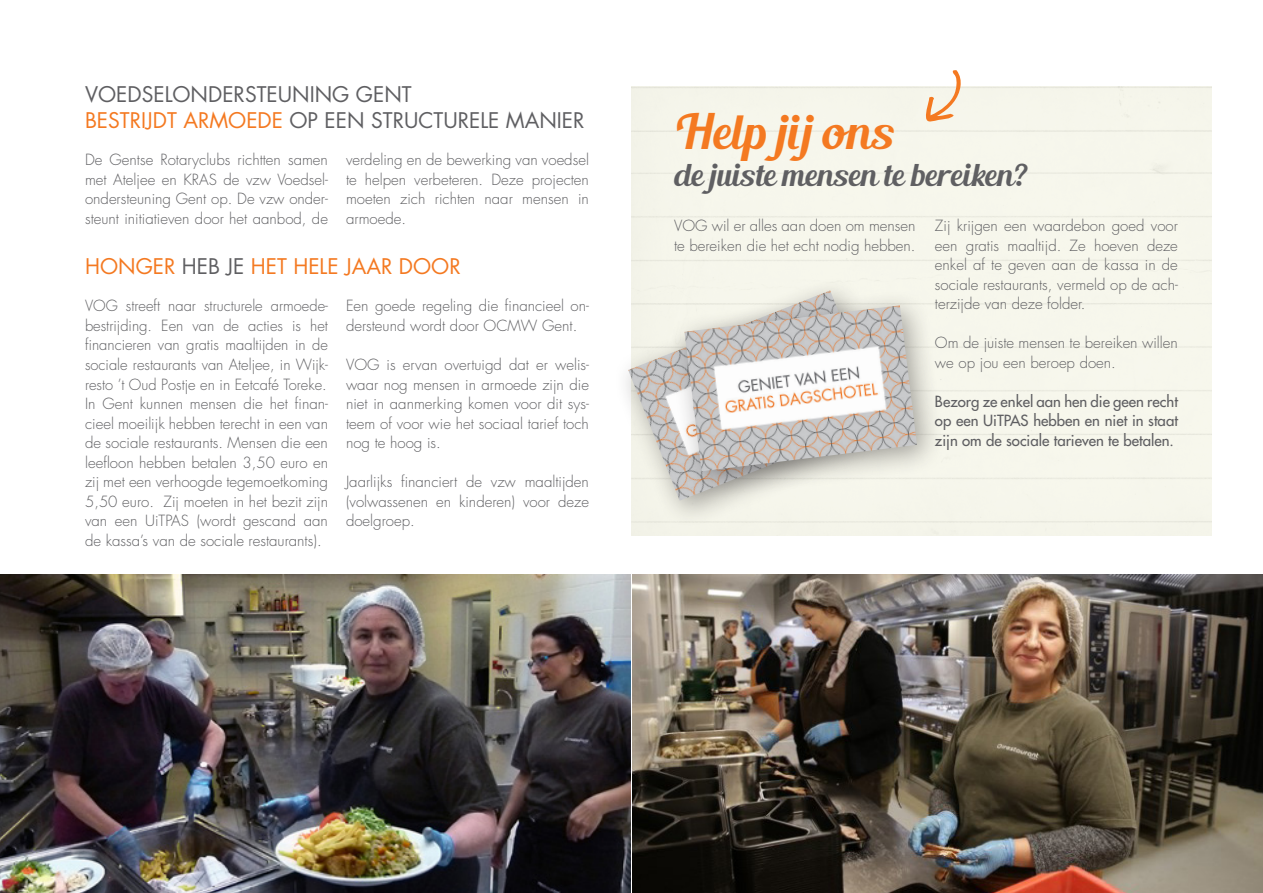
<style>
.page{position:relative;width:1263px;height:893px;background:#fff}
.page>*{position:absolute;margin:0;border:0;box-sizing:border-box;transform-origin:0 0}
.titels{font:48px "Blenda Script";color:#f47921}
.titels-2{font:31.5px "Blenda Script";color:#5f5f62}
.titels-3{font:21px "Futura Std";color:#5f5f62}
.titels-4{font:21px "Futura Std";color:#f47921}
.alinea{font:300 15px/19.5px "Futura Std";color:#5f5f62;text-align:justify}
.alinea-2{font:500 15px/19.5px "Futura Std";color:#5f5f62;text-align:justify}
.s1{color:#f47921}
.s2{color:#5f5f62}
</style>
<div class="page">
<img style="left:0;top:574px;width:1263px;height:319px">
<div style="left:613px;top:275px;width:296px;height:253px;background:#231f20;opacity:.4"></div>
<img style="left:628px;top:290px;width:254px;height:211px">
<div style="left:668px;top:289px;width:277px;height:211px;background:#231f20;opacity:.4"></div>
<img style="left:684px;top:305px;width:233px;height:166px">
<svg style="left:925px;top:70px;width:36px;height:54px"></svg>
<p class="titels-3" style="left:85px;top:81px;width:328px">VOEDSELONDERSTEUNING GENT</p>
<p class="titels-3" style="left:85px;top:106px;width:501px"><span class="s1">BESTRIJDT ARMOEDE</span> OP EEN STRUCTURELE MANIER</p>
<p class="alinea" style="left:85px;top:150px;width:244px">De Gentse Rotaryclubs richtten samen met Ateljee en KRAS de vzw Voedsel&shy;ondersteuning Gent op. De vzw onder&shy;steunt initiatieven door het aanbod, de</p>
<p class="alinea" style="left:346px;top:150px;width:244px">verdeling en de bewerking van voedsel te helpen verbeteren. Deze projecten moeten zich richten naar mensen in armoede.</p>
<p class="titels-4" style="left:85px;top:253px;width:377px">HONGER <span class="s2">HEB JE</span> HET HELE JAAR DOOR</p>
<p class="alinea" style="left:85px;top:297px;width:244px">VOG streeft naar structurele armoede&shy;bestrijding. Een van de acties is het financieren van gratis maaltijden in de sociale restaurants van Ateljee, in Wijk&shy;resto ’t Oud Postje en in Eetcafé Toreke.</p>
<p class="alinea" style="left:85px;top:394px;width:244px">In Gent kunnen mensen die het finan&shy;cieel moeilijk hebben terecht in een van de sociale restaurants. Mensen die een leefloon hebben betalen 3,50 euro en zij met een verhoogde tegemoetkoming 5,50 euro. Zij moeten in het bezit zijn van een UiTPAS (wordt gescand aan de kassa’s van de sociale restaurants).</p>
<p class="alinea" style="left:346px;top:297px;width:244px">Een goede regeling die financieel on&shy;dersteund wordt door OCMW Gent.</p>
<p class="alinea" style="left:346px;top:355px;width:244px">VOG is ervan overtuigd dat er welis&shy;waar nog mensen in armoede zijn die niet in aanmerking komen voor dit sys&shy;teem of voor wie het sociaal tarief toch nog te hoog is.</p>
<p class="alinea" style="left:346px;top:472px;width:244px">Jaarlijks financiert de vzw maaltijden (volwassenen en kinderen) voor deze doelgroep.</p>
<p class="titels" style="left:674px;top:101px;width:220px">Help jij ons</p>
<p class="titels-2" style="left:674px;top:155px;width:354px">de juiste mensen te bereiken?</p>
<p class="alinea" style="left:674px;top:216px;width:243px">VOG wil er alles aan doen om mensen te bereiken die het echt nodig hebben.</p>
<p class="alinea" style="left:935px;top:216px;width:244px">Zij krijgen een waardebon goed voor een gratis maaltijd. Ze hoeven deze enkel af te geven aan de kassa in de sociale restaurants, vermeld op de ach&shy;terzijde van deze folder.</p>
<p class="alinea" style="left:935px;top:333px;width:244px">Om de juiste mensen te bereiken willen we op jou een beroep doen.</p>
<p class="alinea-2" style="left:935px;top:391px;width:244px">Bezorg ze enkel aan hen die geen recht op een UiTPAS hebben en niet in staat zijn om de sociale tarieven te betalen.</p>
</div>
